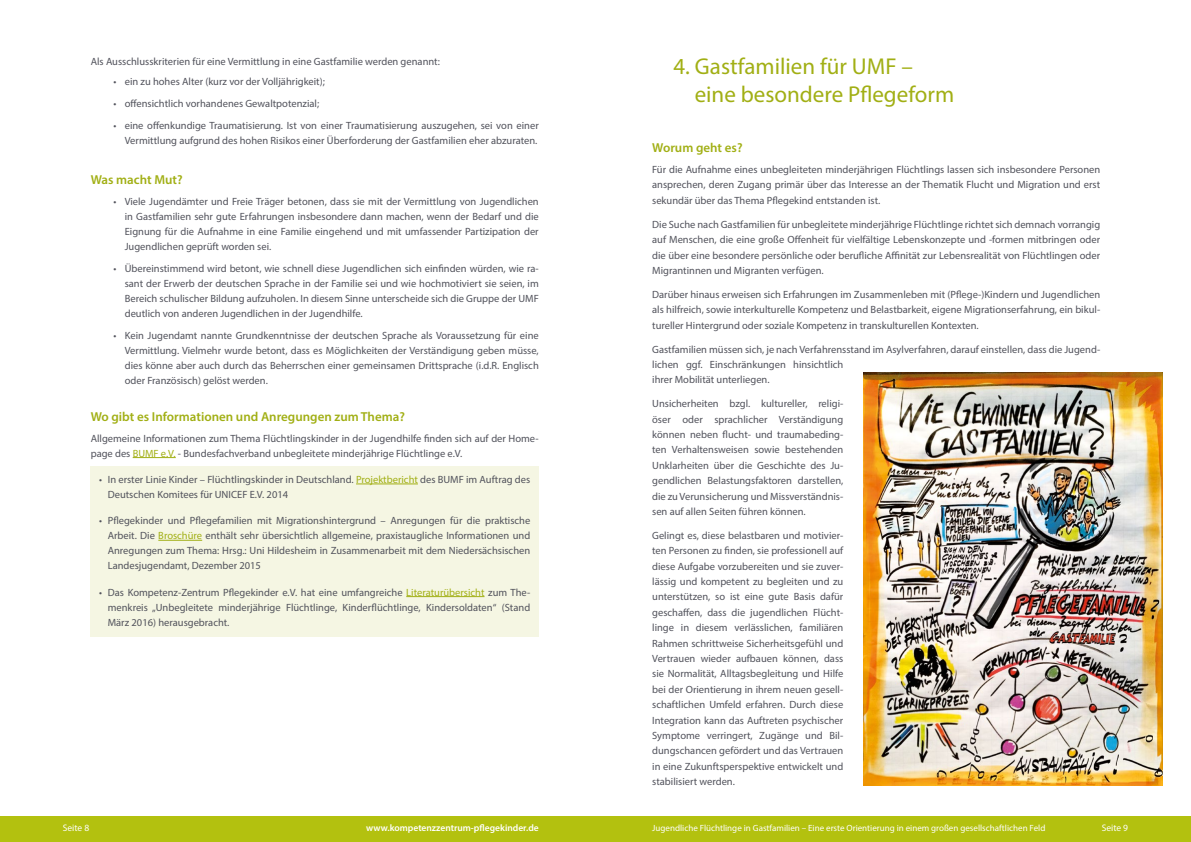
<style>
.page{position:relative;width:1191px;height:842px;background:#fff}
.page>*{position:absolute;margin:0;border:0;box-sizing:border-box;transform-origin:0 0}
.t1{font:23px/28px "Myriad Pro";color:#a1af14}
.t2{font:600 13px "Myriad Pro";color:#a1af14}
.t3{font:10.5px/15.4px "Myriad Pro";color:#51525b;text-align:justify}
.t4{font:600 9.5px "Myriad Pro";color:#fff}
.t5{font:9.5px "Myriad Pro";color:#fff}
.t6{font:9px "Myriad Pro";color:#fff}
.s1{color:#a1af14}
</style>
<div class="page">
<div style="left:0;top:816px;width:1191px;height:26px;background:#b3c10f"></div>
<hr style="left:133px;top:457px;width:43px;height:1px;background:#a1af14">
<div style="left:91px;top:466px;width:448px;height:43px;background:#f5f6e3"></div>
<hr style="left:356px;top:484px;width:62px;height:1px;background:#a1af14">
<div style="left:91px;top:508px;width:448px;height:72px;background:#f5f6e3"></div>
<hr style="left:158px;top:540px;width:44px;height:1px;background:#a1af14">
<div style="left:91px;top:579px;width:448px;height:58px;background:#f5f6e3"></div>
<hr style="left:406px;top:596px;width:78px;height:1px;background:#a1af14">
<img style="left:863px;top:373px;width:299px;height:412px">
<p class="t3" style="left:91px;top:53px;width:351px">Als Ausschlusskriterien für eine Vermittlung in eine Gastfamilie werden genannt:</p>
<p class="t3" style="left:113px;top:74px;width:213px">• ein zu hohes Alter (kurz vor der Volljährigkeit);</p>
<p class="t3" style="left:113px;top:96px;width:207px">• offensichtlich vorhandenes Gewaltpotenzial;</p>
<p class="t3" style="left:113px;top:118px;width:427px;line-height:15px;text-align:right">• eine offenkundige Traumatisierung. Ist von einer Traumatisierung auszugehen, sei von einer<br>Vermittlung aufgrund des hohen Risikos einer Überforderung der Gastfamilien eher abzuraten.</p>
<p class="t2" style="left:91px;top:171px;width:93px">Was macht Mut?</p>
<p class="t3" style="left:125px;top:194px;width:415px;line-height:15px;text-indent:-11px">• Viele Jugendämter und Freie Träger betonen, dass sie mit der Vermittlung von Jugendlichen in Gastfamilien sehr gute Erfahrungen insbesondere dann machen, wenn der Bedarf und die Eignung für die Aufnahme in eine Familie eingehend und mit umfassender Partizipation der Jugendlichen geprüft worden sei.</p>
<p class="t3" style="left:125px;top:261px;width:415px;line-height:15px;text-indent:-11px">• Übereinstimmend wird betont, wie schnell diese Jugendlichen sich einfinden würden, wie ra&shy;sant der Erwerb der deutschen Sprache in der Familie sei und wie hochmotiviert sie seien, im Bereich schulischer Bildung aufzuholen. In diesem Sinne unterscheide sich die Gruppe der UMF deutlich von anderen Jugendlichen in der Jugendhilfe.</p>
<p class="t3" style="left:125px;top:328px;width:415px;line-height:15px;text-indent:-11px">• Kein Jugendamt nannte Grundkenntnisse der deutschen Sprache als Voraussetzung für eine Vermittlung. Vielmehr wurde betont, dass es Möglichkeiten der Verständigung geben müsse, dies könne aber auch durch das Beherrschen einer gemeinsamen Drittsprache (i.d.R. Englisch oder Französisch) gelöst werden.</p>
<p class="t2" style="left:91px;top:408px;width:316px">Wo gibt es Informationen und Anregungen zum Thema?</p>
<p class="t3" style="left:91px;top:430px;width:449px;line-height:15px">Allgemeine Informationen zum Thema Flüchtlingskinder in der Jugendhilfe finden sich auf der Home&shy;page des <span class="s1">BUMF e.V.</span> - Bundesfachverband unbegleitete minderjährige Flüchtlinge e.V.</p>
<p class="t3" style="left:108px;top:472px;width:424px;line-height:15px;text-indent:-9px">• In erster Linie Kinder – Flüchtlingskinder in Deutschland. <span class="s1">Projektbericht</span> des BUMF im Auftrag des<br>Deutschen Komitees für UNICEF E.V. 2014</p>
<p class="t3" style="left:108px;top:513px;width:424px;line-height:15px;text-indent:-9px">• Pflegekinder und Pflegefamilien mit Migrationshintergrund – Anregungen für die praktische Arbeit. Die <span class="s1">Broschüre</span> enthält sehr übersichtlich allgemeine, praxistaugliche Informationen und Anregungen zum Thema: Hrsg.: Uni Hildesheim in Zusammenarbeit mit dem Niedersächsischen Landesjugendamt, Dezember 2015</p>
<p class="t3" style="left:108px;top:584px;width:424px;line-height:15px;text-indent:-9px">• Das Kompetenz-Zentrum Pflegekinder e.V. hat eine umfangreiche <span class="s1">Literaturübersicht</span> zum The&shy;menkreis „Unbegleitete minderjährige Flüchtlinge, Kinderflüchtlinge, Kindersoldaten“ (Stand März 2016) herausgebracht.</p>
<h1 class="t1" style="left:694px;top:52px;width:261px;text-indent:-21px">4. Gastfamilien für UMF – eine besondere Pflegeform</h1>
<p class="t2" style="left:652px;top:139px;width:92px">Worum geht es?</p>
<p class="t3" style="left:652px;top:162px;width:449px">Für die Aufnahme eines unbegleiteten minderjährigen Flüchtlings lassen sich insbesondere Personen ansprechen, deren Zugang primär über das Interesse an der Thematik Flucht und Migration und erst sekundär über das Thema Pflegekind entstanden ist.</p>
<p class="t3" style="left:652px;top:216px;width:449px">Die Suche nach Gastfamilien für unbegleitete minderjährige Flüchtlinge richtet sich demnach vorrangig auf Menschen, die eine große Offenheit für vielfältige Lebenskonzepte und -formen mitbringen oder die über eine besondere persönliche oder berufliche Affinität zur Lebensrealität von Flüchtlingen oder Migrantinnen und Migranten verfügen.</p>
<p class="t3" style="left:652px;top:286px;width:449px">Darüber hinaus erweisen sich Erfahrungen im Zusammenleben mit (Pflege-)Kindern und Jugendlichen als hilfreich, sowie interkulturelle Kompetenz und Belastbarkeit, eigene Migrationserfahrung, ein bikul&shy;tureller Hintergrund oder soziale Kompetenz in transkulturellen Kontexten.</p>
<p class="t3" style="left:652px;top:341px;width:449px;text-align:left">Gastfamilien müssen sich, je nach Verfahrensstand im Asylverfahren, darauf einstellen, dass die Jugend&shy;lichen ggf. Einschränkungen hinsichtlich<br>ihrer Mobilität unterliegen.</p>
<p class="t3" style="left:652px;top:396px;width:193px">Unsicherheiten bzgl. kultureller, religi&shy;öser oder sprachlicher Verständigung können neben flucht- und traumabeding&shy;ten Verhaltensweisen sowie bestehenden Unklarheiten über die Geschichte des Ju&shy;gendlichen Belastungsfaktoren darstellen, die zu Verunsicherung und Missverständnis&shy;sen auf allen Seiten führen können.</p>
<p class="t3" style="left:652px;top:527px;width:193px">Gelingt es, diese belastbaren und motivier&shy;ten Personen zu finden, sie professionell auf diese Aufgabe vorzubereiten und sie zuver&shy;lässig und kompetent zu begleiten und zu unterstützen, so ist eine gute Basis dafür geschaffen, dass die jugendlichen Flücht&shy;linge in diesem verlässlichen, familiären Rahmen schrittweise Sicherheitsgefühl und Vertrauen wieder aufbauen können, dass sie Normalität, Alltagsbegleitung und Hilfe bei der Orientierung in ihrem neuen gesell&shy;schaftlichen Umfeld erfahren. Durch diese Integration kann das Auftreten psychischer Symptome verringert, Zugänge und Bil&shy;dungschancen gefördert und das Vertrauen in eine Zukunftsperspektive entwickelt und stabilisiert werden.</p>
<p class="t5" style="left:63px;top:822px;width:28px">Seite 8</p>
<p class="t4" style="left:366px;top:822px;width:174px">www.kompetenzzentrum-pflegekinder.de</p>
<p class="t6" style="left:652px;top:822px;width:395px">Jugendliche Flüchtlinge in Gastfamilien – Eine erste Orientierung in einem großen gesellschaftlichen Feld</p>
<p class="t5" style="left:1101px;top:822px;width:28px">Seite 9</p>
</div>
